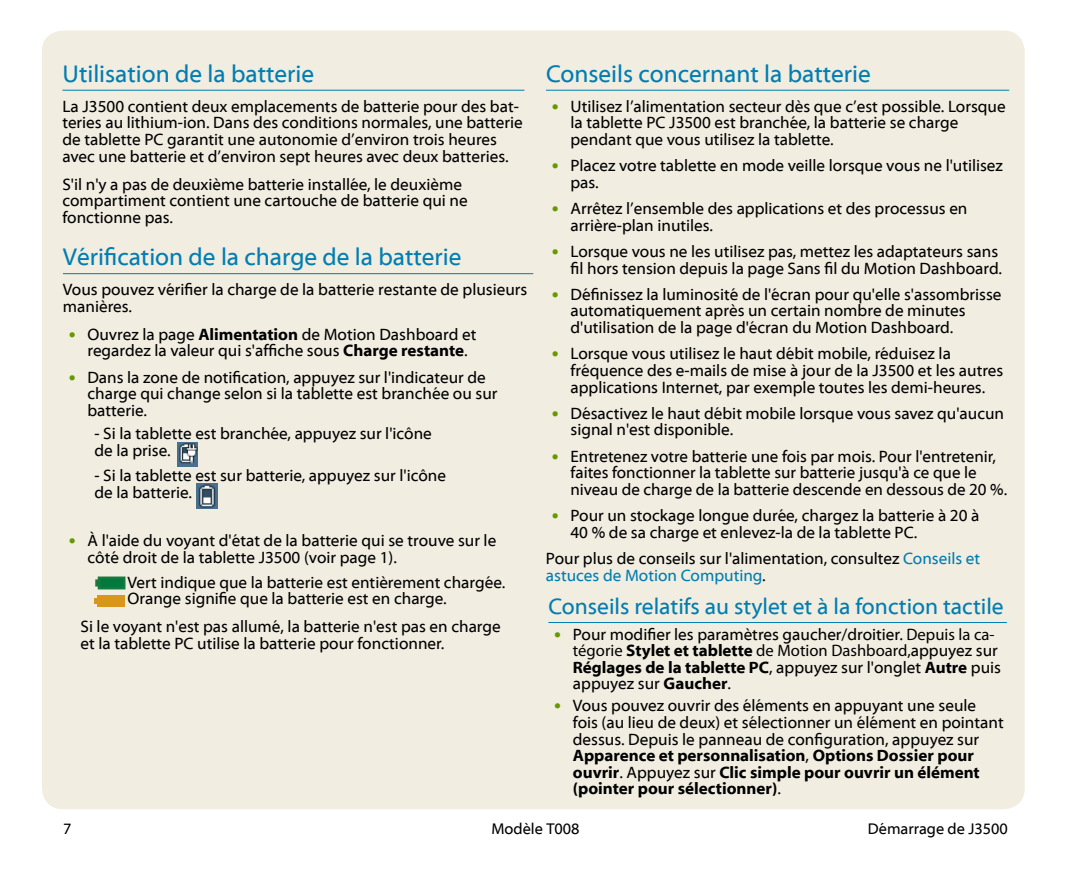
<style>
.page{position:relative;width:1071px;height:882px;background:#fff}
.page>*{position:absolute;margin:0;border:0;box-sizing:border-box;transform-origin:0 0}
.t1{font:24.5px "Myriad Web Pro";color:#007db1}
.t2{font:22.75px "Myriad Web Pro";color:#007db1}
.t3{font:16.62px/16.6px "Myriad Web Pro";color:#000}
.t4{font:700 16.62px/16.6px "Myriad Web Pro";color:#000}
.t5{font:16.62px "Myriad Pro";color:#000}
.t6{font:15.75px "Myriad Web Pro";color:#000}
.s1{font-family:"Calibri";color:#690}
.s2{color:#690}
.s3{font-weight:700}
.s4{color:#007db1}
.s5{font-family:"Myriad Pro"}
.s6{font-family:"Myriad Web Pro";font-weight:700}
.s7{font-family:"Myriad Web Pro"}
.s8{font-weight:400}
</style>
<div class="page">
<div style="left:42px;top:31px;width:983px;height:778px;background:#f1ede1;border-radius:21px"></div>
<hr style="left:546px;top:90px;width:463px;height:1px;background:#007db1">
<hr style="left:62px;top:90px;width:462px;height:1px;background:#007db1">
<hr style="left:63px;top:273px;width:470px;height:1px;background:#007db1">
<img style="left:197px;top:484px;width:20px;height:24px">
<img style="left:178px;top:443px;width:20px;height:23px">
<div style="left:99px;top:578px;width:25px;height:10px;background:#00783e"></div>
<div style="left:98px;top:577px;width:27px;height:12px;border:2px solid #187a3c"></div>
<div style="left:95px;top:579px;width:6px;height:8px;border:2px solid #187a3c"></div>
<div style="left:97px;top:595px;width:28px;height:12px;background:#d8971b"></div>
<svg style="left:95px;top:598px;width:2px;height:6px"></svg>
<hr style="left:548px;top:622px;width:459px;height:1px;background:#007db1">
<h1 class="t1" style="left:62px;top:60px;width:253px">Utilisation de la batterie</h1>
<p class="t3" style="left:62px;top:98px;width:462px">La J3500 contient deux emplacements de batterie pour des bat&shy;teries au lithium-ion. Dans des conditions normales, une batterie de tablette PC garantit une autonomie d’environ trois heures avec une batterie et d’environ sept heures avec deux batteries.</p>
<p class="t3" style="left:62px;top:176px;width:407px">S'il n'y a pas de deuxième batterie installée, le deuxième compartiment contient une cartouche de batterie qui ne fonctionne pas.</p>
<h1 class="t1" style="left:63px;top:244px;width:400px">Vérification de la charge de la batterie</h1>
<p class="t3" style="left:63px;top:282px;width:466px">Vous pouvez vérifier la charge de la batterie restante de plusieurs manières.</p>
<p class="t3" style="left:87px;top:326px;width:391px;text-indent:-19px"><span class="s1">•</span><span class="s2">•</span> Ouvrez la page <span class="s3">Alimentation</span> de Motion Dashboard et regardez la valeur qui s'affiche sous <span class="s3">Charge restante</span>.</p>
<p class="t3" style="left:87px;top:369px;width:412px;text-indent:-19px"><span class="s1">•</span><span class="s2">•</span> Dans la zone de notification, appuyez sur l'indicateur de charge qui change selon si la tablette est branchée ou sur batterie.</p>
<p class="t3" style="left:94px;top:426px;width:339px">- Si la tablette est branchée, appuyez sur l'icône de la prise.</p>
<p class="t3" style="left:94px;top:468px;width:353px">- Si la tablette est sur batterie, appuyez sur l'icône de la batterie.</p>
<p class="t3" style="left:88px;top:533px;width:410px;text-indent:-19px"><span class="s1">•</span><span class="s2">•</span> À l'aide du voyant d'état de la batterie qui se trouve sur le côté droit de la tablette J3500 (voir page 1).</p>
<p class="t3" style="left:128px;top:574px;width:379px">Vert indique que la batterie est entièrement chargée.<br>Orange signifie que la batterie est en charge.</p>
<p class="t3" style="left:80px;top:619px;width:422px">Si le voyant n'est pas allumé, la batterie n'est pas en charge et la tablette PC utilise la batterie pour fonctionner.</p>
<h1 class="t1" style="left:546px;top:60px;width:326px">Conseils concernant la batterie</h1>
<p class="t3" style="left:571px;top:98px;width:437px;text-indent:-19px"><span class="s1">•</span><span class="s2">•</span> Utilisez l’alimentation secteur dès que c’est possible. Lorsque la tablette PC J3500 est branchée, la batterie se charge pendant que vous utilisez la tablette.</p>
<p class="t3" style="left:571px;top:158px;width:434px;text-indent:-19px"><span class="s1">•</span><span class="s2">•</span> Placez votre tablette en mode veille lorsque vous ne l'utilisez pas.</p>
<p class="t3" style="left:571px;top:201px;width:399px;text-indent:-19px"><span class="s1">•</span><span class="s2">•</span> Arrêtez l’ensemble des applications et des processus en arrière-plan inutiles.</p>
<p class="t3" style="left:551px;top:243px;width:452px;text-align:right"><span class="s1">•</span><span class="s2">•</span> Lorsque vous ne les utilisez pas, mettez les adaptateurs sans fil hors tension depuis la page Sans fil du Motion Dashboard.</p>
<p class="t3" style="left:571px;top:286px;width:433px;text-indent:-19px"><span class="s1">•</span><span class="s2">•</span> Définissez la luminosité de l'écran pour qu'elle s'assombrisse automatiquement après un certain nombre de minutes d'utilisation de la page d'écran du Motion Dashboard.</p>
<p class="t3" style="left:571px;top:346px;width:434px;text-indent:-19px"><span class="s1">•</span><span class="s2">•</span> Lorsque vous utilisez le haut débit mobile, réduisez la fréquence des e-mails de mise à jour de la J3500 et les autres applications Internet, par exemple toutes les demi-heures.</p>
<p class="t3" style="left:571px;top:405px;width:435px;text-indent:-19px"><span class="s1">•</span><span class="s2">•</span> Désactivez le haut débit mobile lorsque vous savez qu'aucun signal n'est disponible.</p>
<p class="t3" style="left:571px;top:448px;width:438px;text-indent:-19px"><span class="s1">•</span><span class="s2">•</span> Entretenez votre batterie une fois par mois. Pour l'entretenir, faites fonctionner la tablette sur batterie jusqu'à ce que le niveau de charge de la batterie descende en dessous de 20 %.</p>
<p class="t3" style="left:571px;top:508px;width:411px;text-indent:-19px"><span class="s1">•</span><span class="s2">•</span> Pour un stockage longue durée, chargez la batterie à 20 à<br>40 % de sa charge et enlevez-la de la tablette PC.</p>
<p class="t3" style="left:546px;top:551px;width:436px">Pour plus de conseils sur l'alimentation, consultez <span class="s4">Conseils et astuces de Motion Computing</span>.</p>
<h2 class="t2" style="left:548px;top:594px;width:457px">Conseils relatifs au stylet et à la fonction tactile</h2>
<p class="t3" style="left:554px;top:626px;width:442px"><span class="s1">•</span><span class="s2">•</span> Pour modifier les paramètres gaucher/droitier. <span class="s5">Depuis la ca-</span></p>
<p class="t5" style="left:573px;top:640px;width:426px">tégorie <span class="s6">Stylet et tablette</span> de Motion Dashboard,<span class="s7">appuyez sur</span></p>
<p class="t4" style="left:573px;top:659px;width:430px">Réglages de la tablette PC<span class="s8">, appuyez sur l'onglet</span> Autre <span class="s8">puis appuyez sur</span> Gaucher<span class="s8">.</span></p>
<p class="t3" style="left:573px;top:698px;width:432px;text-indent:-19px"><span class="s1">•</span><span class="s2">•</span> Vous pouvez ouvrir des éléments en appuyant une seule fois (au lieu de deux) et sélectionner un élément en pointant dessus. Depuis le panneau de configuration, appuyez sur <span class="s3">Apparence et personnalisation</span>, <span class="s3">Options Dossier pour ouvrir</span>. Appuyez sur <span class="s3">Clic simple pour ouvrir un élément (pointer pour sélectionner)</span>.</p>
<p class="t6" style="left:63px;top:821px;width:10px">7</p>
<p class="t6" style="left:491px;top:821px;width:90px">Modèle T008</p>
<p class="t6" style="left:868px;top:821px;width:142px">Démarrage de J3500</p>
</div>
